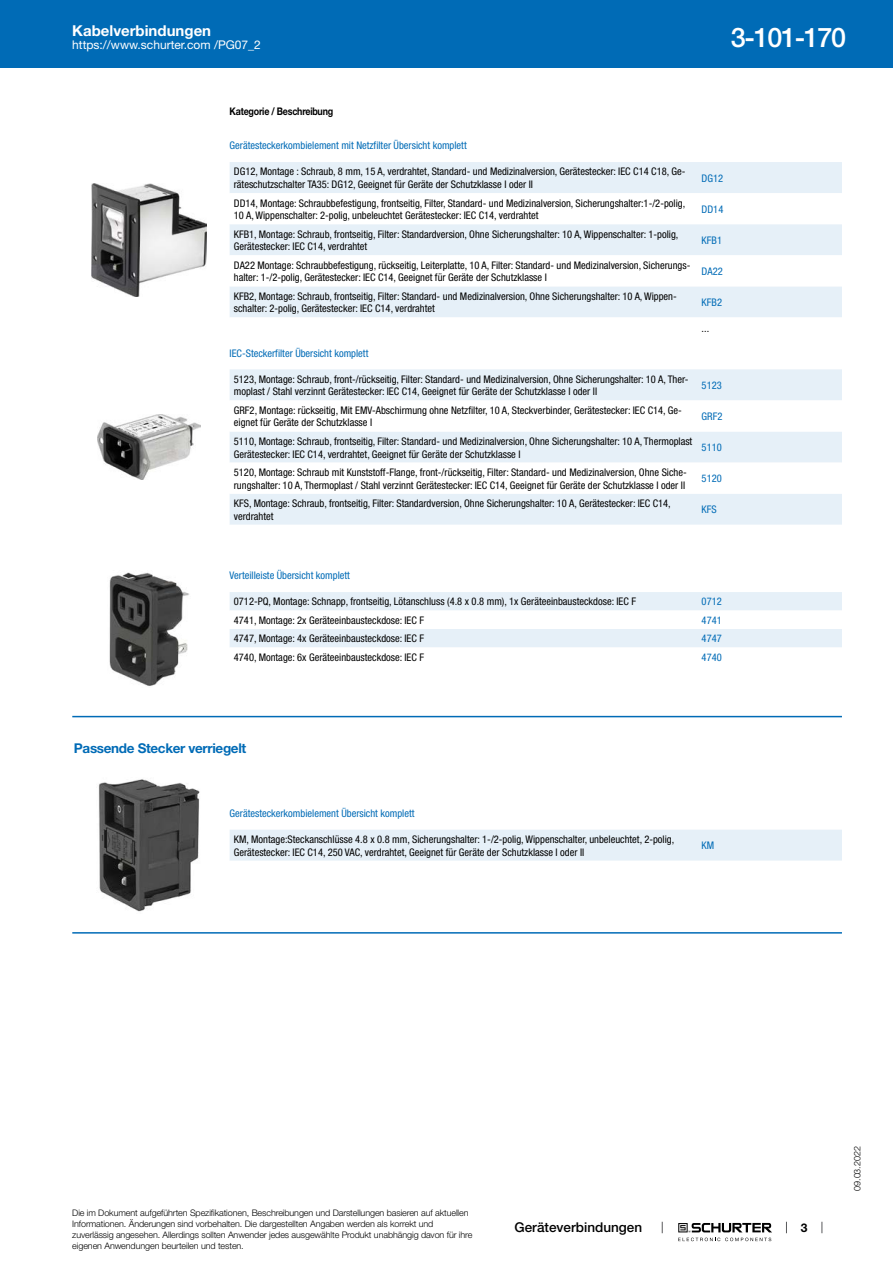
<style>
.page{position:relative;width:893px;height:1263px;background:#fff}
.page>*{position:absolute;margin:0;border:0;box-sizing:border-box;transform-origin:0 0}
.t1{font:500 27px "Helvetica Neue LT";letter-spacing:-.05em;color:#fff}
.t2{font:700 15px "Helvetica Neue LT";color:#fff}
.t3{font:700 13.5px "Helvetica Neue LT";letter-spacing:-.025em;color:#006bb6}
.t4{font:500 13.5px "Helvetica Neue LT";color:#000}
.t5{font:12px "Helvetica Neue LT";color:#fff}
.t6{font:700 12px "Helvetica Neue LT";color:#000}
.t7{font:condensed 10.5px/12.6px "Helvetica Neue LT";color:#000}
.t8{font:condensed 10.5px "Helvetica Neue LT";color:#006bb6}
.t9{font:700 10.5px "Helvetica Neue LT";letter-spacing:-.025em;color:#000;scale:.85 1}
.t10{font:300 9px/10.8px "Helvetica Neue LT";letter-spacing:-.01em;color:#000}
</style>
<div class="page">
<svg style="left:678px;top:1223px;width:94px;height:18px"></svg>
<div style="left:0;top:0;width:893px;height:68px;background:#006bb6"></div>
<img style="left:91px;top:183px;width:115px;height:113px">
<div style="left:230px;top:162px;width:612px;height:31px;background:#e6f0f8"></div>
<svg style="left:230px;top:224px;width:612px;height:93px;fill:#e6f0f8"></svg>
<img style="left:97px;top:414px;width:103px;height:66px">
<div style="left:230px;top:369px;width:612px;height:31px;background:#e6f0f8"></div>
<svg style="left:230px;top:432px;width:612px;height:93px;fill:#e6f0f8"></svg>
<img style="left:109px;top:572px;width:80px;height:114px">
<div style="left:230px;top:592px;width:612px;height:18px;background:#e6f0f8"></div>
<div style="left:230px;top:629px;width:612px;height:18px;background:#e6f0f8"></div>
<hr style="left:72px;top:716px;width:770px;height:1px;background:#006bb6">
<img style="left:98px;top:779px;width:102px;height:133px">
<div style="left:230px;top:830px;width:612px;height:31px;background:#e6f0f8"></div>
<hr style="left:72px;top:932px;width:770px;height:1px;background:#006bb6">
<h2 class="t2" style="left:72px;top:21px;width:140px">Kabelverbindungen</h2>
<p class="t5" style="left:72px;top:38px;width:190px">https://www.schurter.com /PG07_2</p>
<h1 class="t1" style="left:731px;top:21px;width:117px">3-101-170</h1>
<p class="t9" style="left:230px;top:105px;width:123px">Kategorie / Beschreibung</p>
<p class="t8" style="left:230px;top:140px;width:239px">Gerätesteckerkombielement mit Netzfilter Übersicht komplett</p>
<p class="t7" style="left:234px;top:165px;width:453px">DG12, Montage : Schraub, 8 mm, 15 A, verdrahtet, Standard- und Medizinalversion, Gerätestecker: IEC C14 C18, Ge&shy;räteschutzschalter TA35: DG12, Geeignet für Geräte der Schutzklasse I oder II</p>
<p class="t8" style="left:702px;top:172px;width:23px">DG12</p>
<p class="t7" style="left:234px;top:196px;width:453px">DD14, Montage: Schraubbefestigung, frontseitig, Filter, Standard- und Medizinalversion, Sicherungshalter:1-/2-polig,<br>10 A, Wippenschalter: 2-polig, unbeleuchtet Gerätestecker: IEC C14, verdrahtet</p>
<p class="t8" style="left:702px;top:203px;width:23px">DD14</p>
<p class="t7" style="left:234px;top:227px;width:446px">KFB1, Montage: Schraub, frontseitig, Filter: Standardversion, Ohne Sicherungshalter: 10 A, Wippenschalter: 1-polig,<br>Gerätestecker: IEC C14, verdrahtet</p>
<p class="t8" style="left:702px;top:234px;width:22px">KFB1</p>
<p class="t7" style="left:234px;top:259px;width:458px">DA22 Montage: Schraubbefestigung, rückseitig, Leiterplatte, 10 A, Filter: Standard- und Medizinalversion, Sicherungs&shy;halter: 1-/2-polig, Gerätestecker: IEC C14, Geeignet für Geräte der Schutzklasse I</p>
<p class="t8" style="left:702px;top:265px;width:23px">DA22</p>
<p class="t7" style="left:234px;top:290px;width:444px">KFB2, Montage: Schraub, frontseitig, Filter: Standard- und Medizinalversion, Ohne Sicherungshalter: 10 A, Wippen&shy;schalter: 2-polig, Gerätestecker: IEC C14, verdrahtet</p>
<p class="t8" style="left:702px;top:296px;width:22px">KFB2</p>
<p class="t7" style="left:702px;top:322px;width:9px">...</p>
<p class="t8" style="left:230px;top:347px;width:140px">IEC-Steckerfilter Übersicht komplett</p>
<p class="t7" style="left:234px;top:373px;width:456px">5123, Montage: Schraub, front-/rückseitig, Filter: Standard- und Medizinalversion, Ohne Sicherungshalter: 10 A, Ther&shy;moplast / Stahl verzinnt Gerätestecker: IEC C14, Geeignet für Geräte der Schutzklasse I oder II</p>
<p class="t8" style="left:702px;top:379px;width:22px">5123</p>
<p class="t7" style="left:234px;top:404px;width:449px">GRF2, Montage: rückseitig, Mit EMV-Abschirmung ohne Netzfilter, 10 A, Steckverbinder, Gerätestecker: IEC C14, Ge&shy;eignet für Geräte der Schutzklasse I</p>
<p class="t8" style="left:702px;top:410px;width:22px">GRF2</p>
<p class="t7" style="left:234px;top:435px;width:460px">5110, Montage: Schraub, frontseitig, Filter: Standard- und Medizinalversion, Ohne Sicherungshalter: 10 A, Thermoplast<br>Gerätestecker: IEC C14, verdrahtet, Geeignet für Geräte der Schutzklasse I</p>
<p class="t8" style="left:702px;top:441px;width:22px">5110</p>
<p class="t7" style="left:234px;top:466px;width:454px">5120, Montage: Schraub mit Kunststoff-Flange, front-/rückseitig, Filter: Standard- und Medizinalversion, Ohne Siche&shy;rungshalter: 10 A, Thermoplast / Stahl verzinnt Gerätestecker: IEC C14, Geeignet für Geräte der Schutzklasse I oder II</p>
<p class="t8" style="left:702px;top:472px;width:22px">5120</p>
<p class="t7" style="left:234px;top:497px;width:438px">KFS, Montage: Schraub, frontseitig, Filter: Standardversion, Ohne Sicherungshalter: 10 A, Gerätestecker: IEC C14, verdrahtet</p>
<p class="t8" style="left:702px;top:504px;width:17px">KFS</p>
<p class="t8" style="left:230px;top:570px;width:122px">Verteilleiste Übersicht komplett</p>
<p class="t7" style="left:234px;top:595px;width:404px">0712-PQ, Montage: Schnapp, frontseitig, Lötanschluss (4.8 x 0.8 mm), 1x Geräteeinbausteckdose: IEC F</p>
<p class="t8" style="left:702px;top:596px;width:22px">0712</p>
<p class="t7" style="left:234px;top:614px;width:192px">4741, Montage: 2x Geräteeinbausteckdose: IEC F</p>
<p class="t8" style="left:702px;top:614px;width:22px">4741</p>
<p class="t7" style="left:234px;top:632px;width:192px">4747, Montage: 4x Geräteeinbausteckdose: IEC F</p>
<p class="t8" style="left:702px;top:633px;width:22px">4747</p>
<p class="t7" style="left:234px;top:651px;width:192px">4740, Montage: 6x Geräteeinbausteckdose: IEC F</p>
<p class="t8" style="left:702px;top:651px;width:22px">4740</p>
<p class="t3" style="left:74px;top:740px;width:174px">Passende Stecker verriegelt</p>
<p class="t8" style="left:230px;top:807px;width:186px">Gerätesteckerkombielement Übersicht komplett</p>
<p class="t7" style="left:234px;top:833px;width:442px">KM, Montage:Steckanschlüsse 4.8 x 0.8 mm, Sicherungshalter: 1-/2-polig, Wippenschalter, unbeleuchtet, 2-polig,<br>Gerätestecker: IEC C14, 250 VAC, verdrahtet, Geeignet für Geräte der Schutzklasse I oder II</p>
<p class="t8" style="left:702px;top:839px;width:14px">KM</p>
<p class="t10" style="left:72px;top:1207px;width:402px">Die im Dokument aufgeführten Spezifikationen, Beschreibungen und Darstellungen basieren auf aktuellen Informationen. Änderungen sind vorbehalten. Die dargestellten Angaben werden als korrekt und zuverlässig angesehen. Allerdings sollten Anwender jedes ausgewählte Produkt unabhängig davon für ihre eigenen Anwendungen beurteilen und testen.</p>
<p class="t4" style="left:515px;top:1219px;width:129px">Geräteverbindungen</p>
<p class="t6" style="left:801px;top:1220px;width:8px">3</p>
<p class="t10" style="left:852px;top:1191px;width:46px;rotate:-90deg">09.03.2022</p>
</div>
